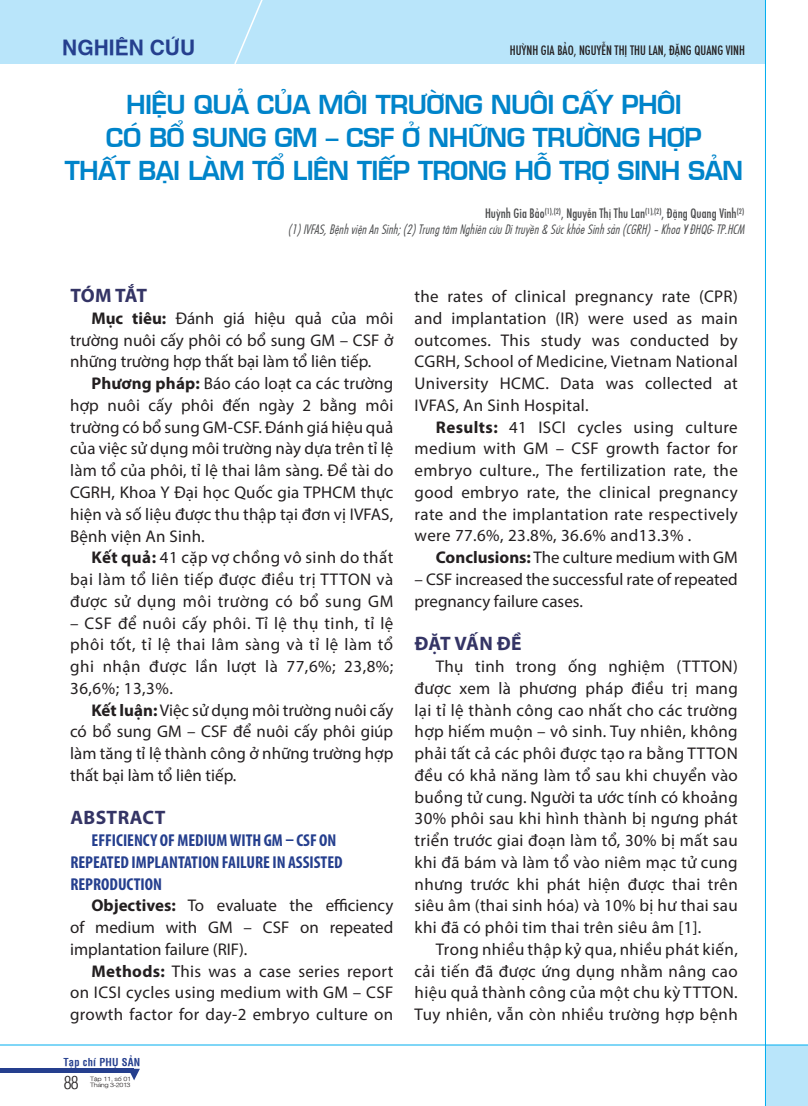
<style>
.page{position:relative;width:808px;height:1106px;background:#fff}
.page>*{position:absolute;margin:0;border:0;box-sizing:border-box;transform-origin:0 0}
.t1{font:25.5px/33px "SFU Eurostile Demi";letter-spacing:-.025em;color:#0084ca;text-align:center}
.t2{font:700 21px "SFU Helvetica";color:#253f8e}
.t3{font:700 19.5px "Myriad Pro";letter-spacing:.02em;color:#343465}
.t4{font:300 condensed 17.55px "SFU Helvetica";color:#231f20}
.t5{font:700 condensed 17.25px/21.8px "Myriad Pro";color:#253f8e}
.t6{font:16.95px/21.8px "Myriad Pro";letter-spacing:.02em;color:#231f20;text-align:justify}
.t7{font:16.95px/21.8px "Myriad Pro";color:#231f20}
.t8{font:italic 300 condensed 14.25px "SFU Function";color:#4b4c4d}
.t9{font:14.25px "SFU Function Condensed";color:#4b4c4d}
.t10{font:14.25px "SFU Function Condensed";color:#231f20}
.t11{font:700 condensed 10.5px "SFU Helvetica";letter-spacing:.025em;color:#253f8e}
.t12{font:300 6px/6px "SFU Helvetica";letter-spacing:-.05em;color:#231f20;scale:1.19 1}
.s1{font-weight:700}
</style>
<div class="page">
<div style="left:0;top:0;width:765px;height:63px;background:#b9e5fa"></div>
<div style="left:766px;top:1045px;width:42px;height:61px;background:#b9e5fa"></div>
<hr style="left:765px;top:0;width:1px;height:1106px;background:#00aeef">
<hr style="left:0;top:1044px;width:808px;height:1px;background:#00aeef">
<svg style="left:233px;top:0;width:35px;height:64px"></svg>
<svg style="left:130px;top:1068px;width:10px;height:12px"></svg>
<div style="left:0;top:1068px;width:134px;height:5px;background:#253f8e"></div>
<p class="t2" style="left:62px;top:31px;width:134px">NGHIÊN CỨU</p>
<p class="t10" style="left:510px;top:39px;width:237px">Huỳnh Gia Bảo, Nguyễn Thị Thu Lan, Đặng Quang Vinh</p>
<h1 class="t1" style="left:65px;top:86px;width:680px">HIỆU QUẢ CỦA MÔI TRƯỜNG NUÔI CẤY PHÔI<br>CÓ BỔ SUNG GM – CSF Ở NHỮNG TRƯỜNG HỢP<br>THẤT BẠI LÀM TỔ LIÊN TIẾP TRONG HỖ TRỢ SINH SẢN</h1>
<p class="t9" style="left:485px;top:202px;width:261px">Huỳnh Gia Bảo<sup>(1),(2)</sup>, Nguyễn Thị Thu Lan<sup>(1),(2)</sup>, Đặng Quang Vinh<sup>(2)</sup></p>
<p class="t8" style="left:288px;top:218px;width:458px">(1) IVFAS, Bệnh viện An Sinh; (2) Trung tâm Nghiên cứu Di truyền &amp; Sức khỏe Sinh sản (CGRH) – Khoa Y ĐHQG- TP.HCM</p>
<p class="t3" style="left:70px;top:283px;width:78px">Tóm tắt</p>
<p class="t6" style="left:70px;top:307px;width:325px;text-indent:21px"><span class="s1">Mục tiêu:</span> Đánh giá hiệu quả của môi trường nuôi cấy phôi có bổ sung GM – CSF ở những trường hợp thất bại làm tổ liên tiếp.</p>
<p class="t6" style="left:70px;top:372px;width:325px;text-indent:21px"><span class="s1">Phương pháp:</span> Báo cáo loạt ca các trường hợp nuôi cấy phôi đến ngày 2 bằng môi trường có bổ sung GM-CSF. Đánh giá hiệu quả của việc sử dụng môi trường này dựa trên tỉ lệ làm tổ của phôi, tỉ lệ thai lâm sàng. Đề tài do CGRH, Khoa Y Đại học Quốc gia TPHCM thực hiện và số liệu được thu thập tại đơn vị IVFAS, Bệnh viện An Sinh.</p>
<p class="t6" style="left:70px;top:546px;width:325px;text-indent:21px"><span class="s1">Kết quả:</span> 41 cặp vợ chồng vô sinh do thất bại làm tổ liên tiếp được điều trị TTTON và được sử dụng môi trường có bổ sung GM</p>
<p class="t6" style="left:70px;top:611px;width:325px">– CSF để nuôi cấy phôi. Tỉ lệ thụ tinh, tỉ lệ phôi tốt, tỉ lệ thai lâm sàng và tỉ lệ làm tổ ghi nhận được lần lượt là 77,6%; 23,8%; 36,6%; 13,3%.</p>
<p class="t6" style="left:70px;top:698px;width:325px;text-indent:21px"><span class="s1">Kết luận:</span> Việc sử dụng môi trường nuôi cấy có bổ sung GM – CSF để nuôi cấy phôi giúp làm tăng tỉ lệ thành công ở những trường hợp thất bại làm tổ liên tiếp.</p>
<p class="t3" style="left:70px;top:805px;width:97px">Abstract</p>
<p class="t5" style="left:70px;top:829px;width:274px;text-indent:21px">EFFICIENCY OF MEDIUM WITH GM – CSF ON<br>REPEATED IMPLANTATION FAILURE IN ASSISTED<br>REPRODUCTION</p>
<p class="t6" style="left:70px;top:894px;width:325px;text-indent:21px"><span class="s1">Objectives:</span> To evaluate the efficiency of medium with GM – CSF on repeated implantation failure (RIF).</p>
<p class="t6" style="left:70px;top:959px;width:325px;text-indent:21px"><span class="s1">Methods:</span> This was a case series report on ICSI cycles using medium with GM – CSF growth factor for day-2 embryo culture on</p>
<p class="t11" style="left:63px;top:1054px;width:78px">Tạp chí Phụ Sản</p>
<p class="t4" style="left:64px;top:1069px;width:16px">88</p>
<p class="t12" style="left:90px;top:1075px;width:36px">Tập 11, số 01<br>Tháng 3-2013</p>
<p class="t6" style="left:415px;top:285px;width:325px">the rates of clinical pregnancy rate (CPR) and implantation (IR) were used as main outcomes. This study was conducted by CGRH, School of Medicine, Vietnam National University HCMC. Data was collected at IVFAS, An Sinh Hospital.</p>
<p class="t6" style="left:415px;top:416px;width:325px;text-indent:21px"><span class="s1">Results:</span> 41 ISCI cycles using culture medium with GM – CSF growth factor for embryo culture., The fertilization rate, the good embryo rate, the clinical pregnancy rate and the implantation rate respectively were 77.6%, 23.8%, 36.6% and13.3% .</p>
<p class="t7" style="left:436px;top:546px;width:303px"><span class="s1">Conclusions:</span> The culture medium with GM</p>
<p class="t7" style="left:415px;top:568px;width:325px">– CSF increased the successful rate of repeated pregnancy failure cases.</p>
<p class="t3" style="left:415px;top:631px;width:108px">Đặt vấn đề</p>
<p class="t6" style="left:415px;top:655px;width:325px;text-indent:21px">Thụ tinh trong ống nghiệm (TTTON) được xem là phương pháp điều trị mang lại tỉ lệ thành công cao nhất cho các trường hợp hiếm muộn – vô sinh. Tuy nhiên, không phải tất cả các phôi được tạo ra bằng TTTON đều có khả năng làm tổ sau khi chuyển vào buồng tử cung. Người ta ước tính có khoảng 30% phôi sau khi hình thành bị ngưng phát triển trước giai đoạn làm tổ, 30% bị mất sau khi đã bám và làm tổ vào niêm mạc tử cung nhưng trước khi phát hiện được thai trên siêu âm (thai sinh hóa) và 10% bị hư thai sau khi đã có phôi tim thai trên siêu âm [1].</p>
<p class="t6" style="left:415px;top:938px;width:325px;text-indent:21px">Trong nhiều thập kỷ qua, nhiều phát kiến, cải tiến đã được ứng dụng nhằm nâng cao hiệu quả thành công của một chu kỳ TTTON.<br>Tuy nhiên, vẫn còn nhiều trường hợp bệnh</p>
</div>
